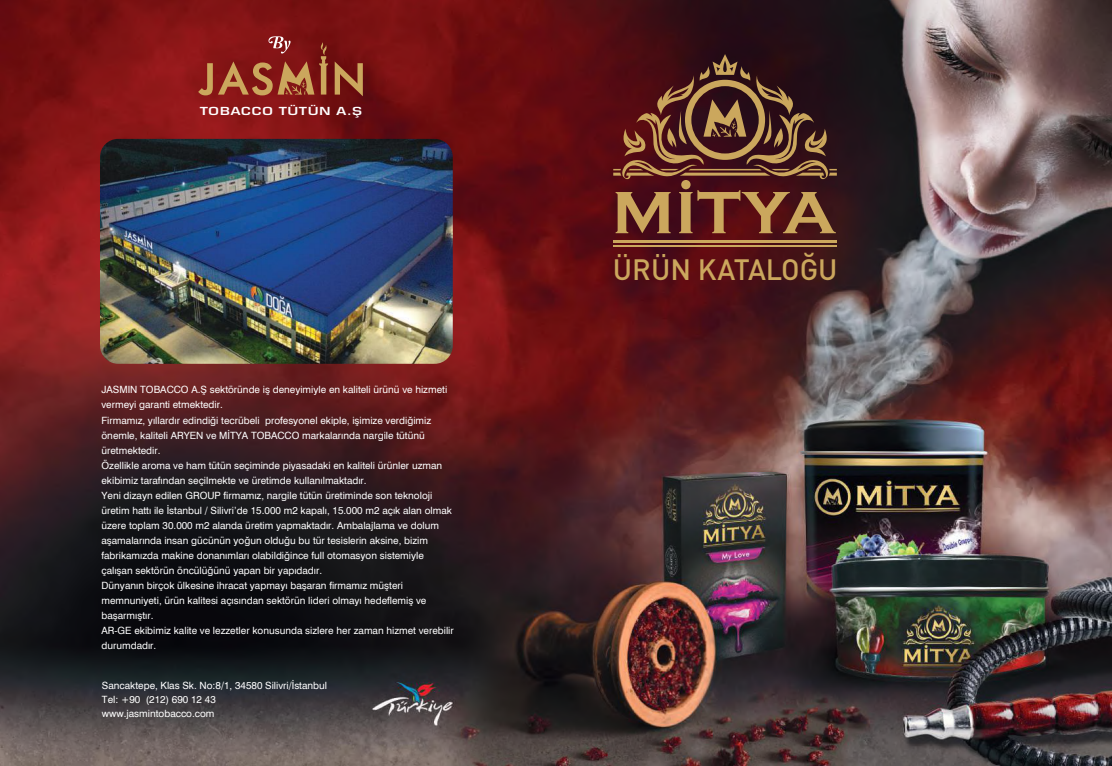
<style>
.page{position:relative;width:1112px;height:766px;background:#fff}
.page>*{position:absolute;margin:0;border:0;box-sizing:border-box;transform-origin:0 0}
.t1{font:500 29.1px "DIN Pro";color:#cba75d}
.t2{font:600 11.2px "Eurostile LT Pro Unicode";letter-spacing:.03em;color:#fff;scale:1.28 1}
.t3{font:10px/15px "Swiss 721 BT";color:#fff}
</style>
<div class="page">
<img style="left:0;top:0;width:1111px;height:765px">
<img style="left:100px;top:139px;width:352px;height:224px">
<hr style="left:613px;top:240px;width:223px;height:3px;background:#cba75d">
<hr style="left:613px;top:245px;width:223px;height:1px;background:#cba75d">
<svg style="left:613px;top:54px;width:223px;height:179px;background:#613428"></svg>
<svg style="left:334px;top:61px;width:29px;height:35px"></svg>
<svg style="left:198px;top:36px;width:130px;height:59px;background:#943828"></svg>
<p class="t2" style="left:200px;top:104px;width:128px">TOBACCO TÜTÜN A.Ş</p>
<p class="t3" style="left:101px;top:382px;width:354px">JASMIN TOBACCO A.Ş sektöründe iş deneyimiyle en kaliteli ürünü ve hizmeti vermeyi garanti etmektedir.<br>Firmamız, yıllardır edindiği tecrübeli profesyonel ekiple, işimize verdiğimiz önemle, kaliteli ARYEN ve MİTYA TOBACCO markalarında nargile tütünü üretmektedir.<br>Özellikle aroma ve ham tütün seçiminde piyasadaki en kaliteli ürünler uzman ekibimiz tarafından seçilmekte ve üretimde kullanılmaktadır.<br>Yeni dizayn edilen GROUP firmamız, nargile tütün üretiminde son teknoloji üretim hattı ile İstanbul / Silivri’de 15.000 m2 kapalı, 15.000 m2 açık alan olmak üzere toplam 30.000 m2 alanda üretim yapmaktadır. Ambalajlama ve dolum aşamalarında insan gücünün yoğun olduğu bu tür tesislerin aksine, bizim fabrikamızda makine donanımları olabildiğince full otomasyon sistemiyle çalışan sektörün öncülüğünü yapan bir yapıdadır.<br>Dünyanın birçok ülkesine ihracat yapmayı başaran firmamız müşteri memnuniyeti, ürün kalitesi açısından sektörün lideri olmayı hedeflemiş ve başarmıştır.<br>AR-GE ekibimiz kalite ve lezzetler konusunda sizlere her zaman hizmet verebilir durumdadır.</p>
<p class="t3" style="left:102px;top:678px;width:227px;line-height:14px">Sancaktepe, Klas Sk. No:8/1, 34580 Silivri/İstanbul<br>Tel: +90 (212) 690 12 43 www.jasmintobacco.com</p>
<h1 class="t1" style="left:613px;top:246px;width:226px">ÜRÜN KATALOĞU</h1>
</div>
